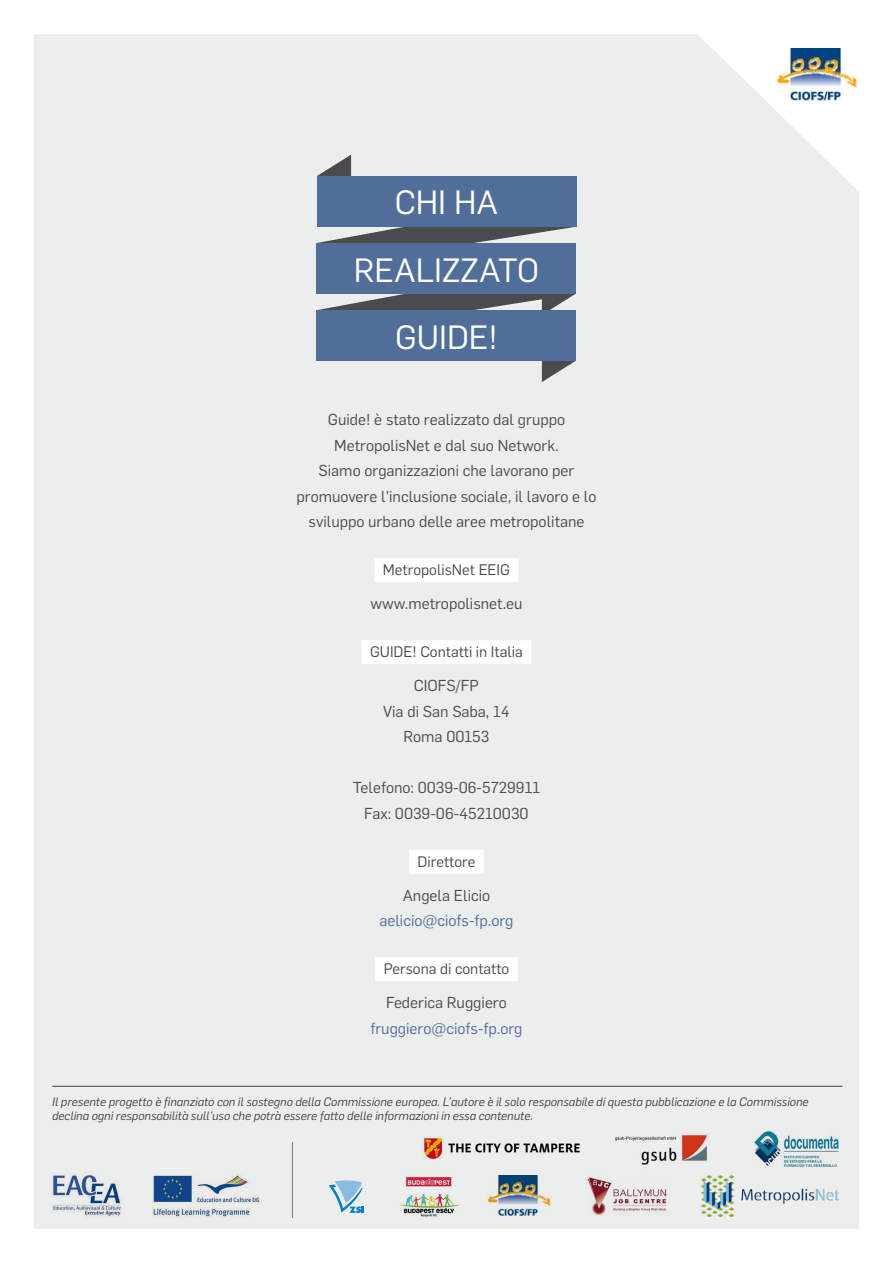
<style>
.page{position:relative;width:893px;height:1263px;background:#fff}
.page>*{position:absolute;margin:0;border:0;box-sizing:border-box;transform-origin:0 0}
.t1{font:33px/67.5px "Flama";color:#fff;text-align:right}
.t2{font:15.6px/25.5px "Flama";color:#4b4b4d;text-align:center}
.t3{font:15.6px "Flama";color:#516d99}
.t4{font:15px "Flama";color:#4b4b4d}
.t5{font:italic 12px/14.4px "Flama";color:#3e3d40}
</style>
<div class="page">
<div style="left:34px;top:34px;width:825px;height:1195px;background:#eceded"></div>
<img style="left:777px;top:48px;width:82px;height:53px">
<svg style="left:317px;top:293px;width:259px;height:17px;background:#7a7c7f"></svg>
<svg style="left:542px;top:361px;width:34px;height:21px"></svg>
<div style="left:317px;top:310px;width:259px;height:51px;background:#516d99"></div>
<div style="left:317px;top:243px;width:259px;height:50px;background:#516d99"></div>
<svg style="left:317px;top:155px;width:259px;height:88px;background:#b9babb"></svg>
<div style="left:317px;top:176px;width:259px;height:51px;background:#516d99"></div>
<div style="left:374px;top:558px;width:144px;height:24px;background:#fff"></div>
<div style="left:362px;top:640px;width:169px;height:24px;background:#fff"></div>
<div style="left:409px;top:850px;width:75px;height:24px;background:#fff"></div>
<div style="left:375px;top:957px;width:143px;height:24px;background:#fff"></div>
<img style="left:422px;top:1136px;width:159px;height:25px">
<img style="left:398px;top:1175px;width:63px;height:44px">
<img style="left:586px;top:1175px;width:84px;height:41px">
<img style="left:488px;top:1175px;width:64px;height:41px">
<img style="left:754px;top:1132px;width:84px;height:34px">
<img style="left:51px;top:1172px;width:73px;height:46px">
<img style="left:152px;top:1174px;width:107px;height:44px">
<hr style="left:52px;top:1086px;width:790px;height:1px;background:#3e3d40">
<svg style="left:327px;top:1178px;width:39px;height:36px"></svg>
<img style="left:701px;top:1175px;width:137px;height:42px">
<img style="left:615px;top:1128px;width:100px;height:40px">
<hr style="left:292px;top:1142px;width:1px;height:76px;background:#667c87">
<h1 class="t1" style="left:395px;top:167px;width:81px">Chi ha</h1>
<h1 class="t1" style="left:395px;top:234px;width:104px">zzato<br>Guide!</h1>
<h1 class="t1" style="left:354px;top:234px;width:18px">reali</h1>
<p class="t2" style="left:296px;top:406px;width:301px">Guide! è stato realizzato dal gruppo MetropolisNet e dal suo Network.<br>Siamo organizzazioni che lavorano per promuovere l’inclusione sociale, il lavoro e lo sviluppo urbano delle aree metropolitane</p>
<p class="t4" style="left:383px;top:559px;width:129px">MetropolisNet EEIG</p>
<p class="t2" style="left:371px;top:590px;width:153px">www.metropolisnet.eu</p>
<p class="t4" style="left:370px;top:641px;width:154px">GUIDE! Contatti in Italia</p>
<p class="t2" style="left:383px;top:672px;width:128px">CIOFS/FP<br>Via di San Saba, 14<br>Roma 00153</p>
<p class="t2" style="left:353px;top:774px;width:189px">Telefono: 0039-06-5729911<br>Fax: 0039-06-45210030</p>
<p class="t4" style="left:418px;top:851px;width:59px">Direttore</p>
<p class="t2" style="left:403px;top:881px;width:89px">Angela Elicio</p>
<p class="t3" style="left:379px;top:910px;width:136px">aelicio@ciofs-fp.org</p>
<p class="t4" style="left:384px;top:958px;width:127px">Persona di contatto</p>
<p class="t2" style="left:386px;top:989px;width:122px">Federica Ruggiero</p>
<p class="t3" style="left:370px;top:1017px;width:154px">fruggiero@ciofs-fp.org</p>
<p class="t5" style="left:52px;top:1094px;width:758px">Il presente progetto è finanziato con il sostegno della Commissione europea. L’autore è il solo responsabile di questa pubblicazione e la Commissione declina ogni responsabilità sull’uso che potrà essere fatto delle informazioni in essa contenute.</p>
</div>
